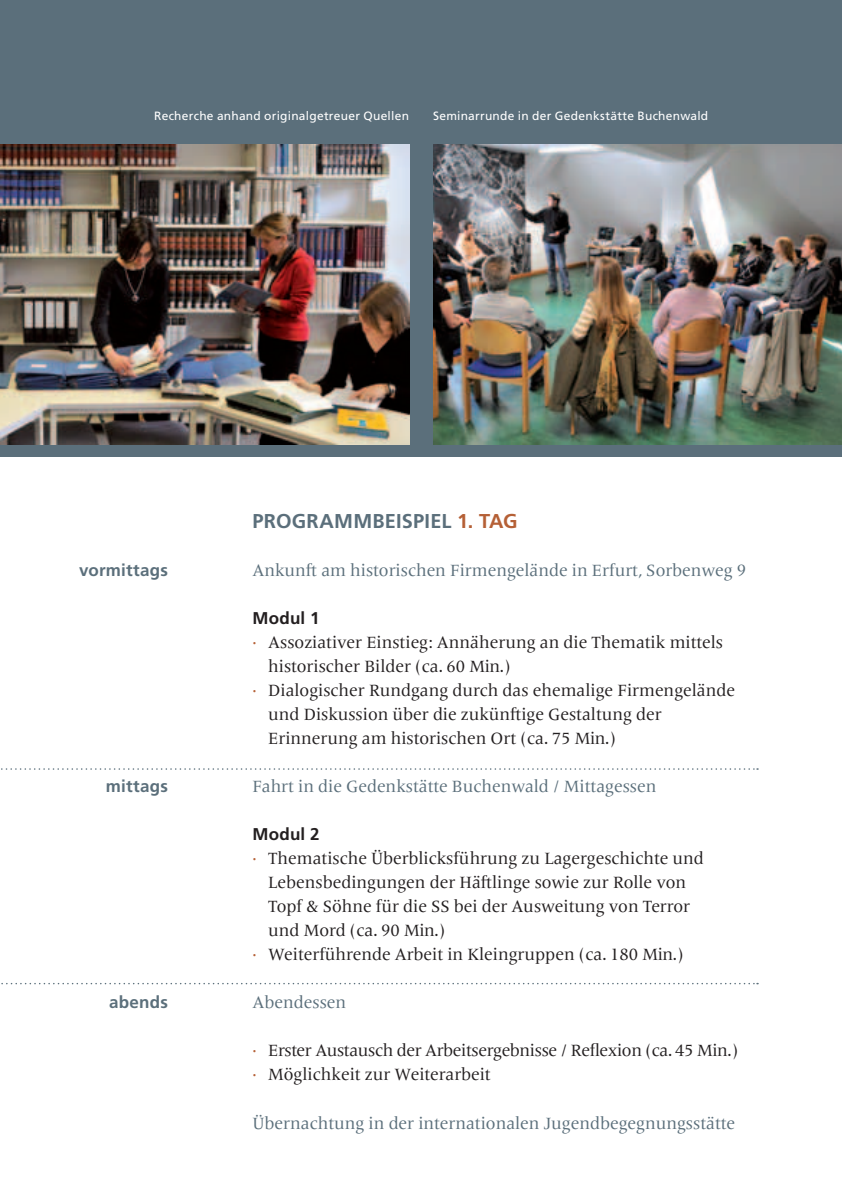
<style>
.page{position:relative;width:842px;height:1191px;background:#fff}
.page>*{position:absolute;margin:0;border:0;box-sizing:border-box;transform-origin:0 0}
.t1{font:700 20px "Frutiger LT";letter-spacing:.065em;color:#5b6f7b}
.t2{font:17px "Frutiger Serif LT Pro";color:#231f20}
.t3{font:17px "Frutiger Serif LT Pro";color:#5b6f7b}
.t4{font:17px/24px "Frutiger Serif LT Pro";letter-spacing:-.02em;color:#231f20}
.t5{font:700 17px "Frutiger LT";letter-spacing:.015em;color:#5b6f7b}
.t6{font:700 17px "Frutiger LT";letter-spacing:.01em;color:#231f20}
.t7{font:12px "Frutiger LT";letter-spacing:.02em;color:#fff}
.s1{color:#b56036}
</style>
<div class="page">
<div style="left:0;top:0;width:842px;height:456px;background:#5b6f7b"></div>
<img style="left:433px;top:144px;width:409px;height:300px">
<svg style="left:1px;top:983px;width:757px;height:1px"></svg>
<svg style="left:1px;top:768px;width:757px;height:2px"></svg>
<img style="left:0;top:144px;width:409px;height:300px">
<p class="t7" style="left:154px;top:109px;width:256px">Recherche anhand originalgetreuer Quellen</p>
<p class="t7" style="left:433px;top:109px;width:277px">Seminarrunde in der Gedenkstätte Buchenwald</p>
<p class="t5" style="left:79px;top:560px;width:90px">vormittags</p>
<p class="t5" style="left:106px;top:776px;width:64px">mittags</p>
<p class="t5" style="left:109px;top:992px;width:60px">abends</p>
<p class="t1" style="left:253px;top:509px;width:84px">programmbe</p>
<p class="t1" style="left:396px;top:509px;width:123px">ispiel <span class="s1">1. Tag</span></p>
<p class="t3" style="left:253px;top:560px;width:495px">Ankunft am historischen Firmengelände in Erfurt, Sorbenweg 9</p>
<p class="t6" style="left:253px;top:608px;width:68px">Modul 1</p>
<p class="t2" style="left:253px;top:632px;width:472px"><span class="s1">·</span> Assoziativer Einstieg: Annäherung an die Thematik mittels</p>
<p class="t2" style="left:268px;top:656px;width:244px">historischer Bilder (ca. 60 Min.)</p>
<p class="t2" style="left:253px;top:680px;width:484px"><span class="s1">·</span> Dialogischer Rundgang durch das ehemalige Firmengelände</p>
<p class="t2" style="left:268px;top:704px;width:395px">und Diskussion über die zukünftige Gestaltung der</p>
<p class="t2" style="left:268px;top:728px;width:349px">Erinnerung am historischen Ort (ca. 75 Min.)</p>
<p class="t3" style="left:253px;top:776px;width:405px">Fahrt in die Gedenkstätte Buchenwald / Mittagessen</p>
<p class="t6" style="left:253px;top:824px;width:68px">Modul 2</p>
<p class="t2" style="left:253px;top:848px;width:453px"><span class="s1">·</span> Thematische Überblicksführung zu Lagergeschichte und</p>
<p class="t2" style="left:268px;top:872px;width:419px">Lebensbedingungen der Häftlinge sowie zur Rolle von</p>
<p class="t2" style="left:268px;top:896px;width:424px">Topf &amp; Söhne für die SS bei der Ausweitung von Terror</p>
<p class="t2" style="left:268px;top:920px;width:178px">und Mord (ca. 90 Min.)</p>
<p class="t2" style="left:253px;top:944px;width:432px"><span class="s1">·</span> Weiterführende Arbeit in Kleingruppen (ca. 180 Min.)</p>
<p class="t3" style="left:253px;top:992px;width:95px">Abendessen</p>
<p class="t4" style="left:253px;top:1039px;width:487px"><span class="s1">·</span> Erster Austausch der Arbeitsergebnisse / Reflexion (ca. 45 Min.) <span class="s1">·</span> Möglichkeit zur Weiterarbeit</p>
<p class="t3" style="left:253px;top:1112px;width:484px">Übernachtung in der internationalen Jugendbegegnungsstätte</p>
</div>
